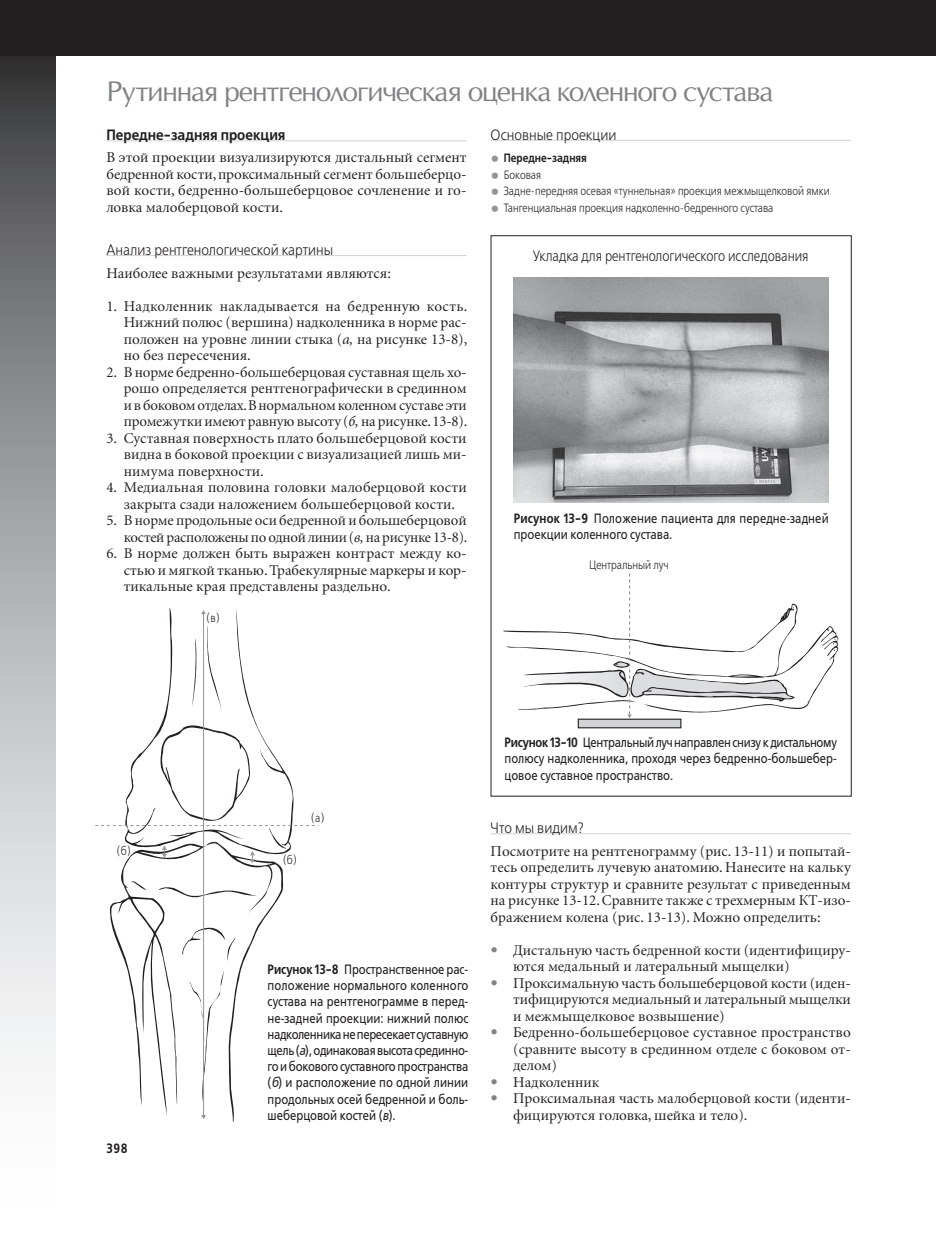
<style>
.page{position:relative;width:936px;height:1234px;background:#fff}
.page>*{position:absolute;margin:0;border:0;box-sizing:border-box;transform-origin:0 0}
.t1{font:27px "Opium New";letter-spacing:-.045em;color:#808285}
.t2{font:15px/16.5px "Minion Cyr";color:#231f20;text-align:justify}
.t3{font:15px/16.5px "Minion Cyr";letter-spacing:-.02em;color:#231f20;text-align:right}
.t4{font:15px "Free Set Light C";color:#231f20;scale:.9 1}
.t5{font:15px "Free Set Light C";color:#231f20;scale:.84 1}
.t6{font:15px "Free Set Demi C";color:#231f20;scale:.9 1}
.t7{font:13.5px/16.2px "Free Set C";color:#231f20;text-align:justify;scale:.84 1}
.t8{font:700 13.5px "Free Set C";color:#231f20;scale:.84 1}
.t9{font:12px "Free Set Light C";color:#231f20;scale:.84 1}
.t10{font:12px "Free Set Demi C";color:#231f20;scale:.84 1}
.s1{font-style:italic}
.s2{font-family:"Free Set C";font-size:18px;color:#939598}
.s3{font-weight:700}
.s4{font-family:"Free Set C";color:#808285}
</style>
<div class="page">
<svg style="left:0;top:0;width:55px;height:1060px;background:#a3a4a6"></svg>
<div style="left:1px;top:0;width:934px;height:55px;background:#231f20"></div>
<hr style="left:106px;top:140px;width:360px;height:1px;background:#d1d2d4">
<hr style="left:106px;top:255px;width:360px;height:1px;background:#d1d2d4">
<hr style="left:490px;top:833px;width:360px;height:1px;background:#d1d2d4">
<hr style="left:490px;top:140px;width:360px;height:1px;background:#d1d2d4">
<svg style="left:110px;top:868px;width:174px;height:253px"></svg>
<svg style="left:131px;top:879px;width:126px;height:222px"></svg>
<hr style="left:203px;top:613px;width:1px;height:502px;background:#939598">
<svg style="left:201px;top:1114px;width:5px;height:4px"></svg>
<svg style="left:95px;top:608px;width:223px;height:260px"></svg>
<img style="left:513px;top:278px;width:315px;height:225px">
<div style="left:577px;top:718px;width:104px;height:10px;background:#d1d2d4;border:1px solid #231f20"></div>
<svg style="left:503px;top:573px;width:335px;height:145px"></svg>
<h1 class="t1" style="left:106px;top:74px;width:668px">Рутинная рентгенологическая оценка коленного сустава</h1>
<p class="t6" style="left:106px;top:127px;width:201px">Передне-задняя проекция</p>
<p class="t2" style="left:106px;top:149px;width:362px">В этой проекции визуализируются дистальный сегмент бедренной кости, проксимальный сегмент большеберцо‑ вой кости, бедренно‑большеберцовое сочленение и го‑ ловка малоберцовой кости.</p>
<p class="t4" style="left:106px;top:242px;width:253px">Анализ рентгенологической картины</p>
<p class="t2" style="left:106px;top:264px;width:286px">Наиболее важными результатами являются:</p>
<p class="t2" style="left:124px;top:297px;width:345px;text-indent:-17px">1. Надколенник накладывается на бедренную кость.<br>Нижний полюс (вершина) надколенника в норме рас‑ положен на уровне линии стыка (<span class="s1">а,</span> на рисунке 13‑8), но без пересечения.</p>
<p class="t2" style="left:124px;top:363px;width:345px;text-indent:-17px">2. В норме бедренно‑большеберцовая суставная щель хо‑ рошо определяется рентгенографически в срединном ив боковом отделах. Внормальном коленном суставе эти промежутки имеют равную высоту (<span class="s1">б,</span> на рисунке. 13‑8).</p>
<p class="t2" style="left:124px;top:429px;width:344px;text-indent:-17px">3. Суставная поверхность плато большеберцовой кости видна в боковой проекции с визуализацией лишь ми‑ нимума поверхности.</p>
<p class="t2" style="left:106px;top:479px;width:362px;text-align:center">4. Медиальная половина головки малоберцовой кости закрыта сзади наложением большеберцовой кости.</p>
<p class="t3" style="left:106px;top:512px;width:362px">5. В норме продольные оси бедренной и большеберцовой костей расположены по одной линии (<span class="s1">в,</span>на рисунке 13‑8).</p>
<p class="t2" style="left:124px;top:545px;width:344px;text-indent:-17px">6. В норме должен быть выражен контраст между ко‑ стью и мягкой тканью. Трабекулярные маркеры и кор‑ тикальные края представлены раздельно.</p>
<p class="t4" style="left:490px;top:127px;width:141px">Основные проекции</p>
<p class="t10" style="left:490px;top:151px;width:116px"><span class="s2">•</span> Передне-задняя</p>
<p class="t9" style="left:490px;top:168px;width:61px"><span class="s2">•</span> Боковая</p>
<p class="t9" style="left:490px;top:185px;width:405px"><span class="s2">•</span> Задне- передняя осевая «туннельная» проекция межмыщелковой ямки</p>
<p class="t9" style="left:490px;top:201px;width:338px"><span class="s2">•</span> Тангенциальная проекция надколенно‑бедренного сустава</p>
<p class="t5" style="left:533px;top:248px;width:329px">Укладка для рентгенологического исследования</p>
<p class="t7" style="left:513px;top:509px;width:376px"><span class="s3">Рисунок 13‑9</span> Положение пациента для передне-задней проекции коленного сустава.</p>
<p class="t9" style="left:589px;top:558px;width:96px">Центральный луч</p>
<p class="t9" style="left:117px;top:844px;width:19px">(б)</p>
<p class="t8" style="left:106px;top:1140px;width:27px">398</p>
<p class="t9" style="left:206px;top:611px;width:18px">(в)</p>
<p class="t9" style="left:283px;top:853px;width:19px">(б)</p>
<p class="t9" style="left:311px;top:810px;width:18px">(a)</p>
<p class="t7" style="left:267px;top:961px;width:240px"><span class="s3">Рисунок 13‑8</span> Пространственное рас&shy;положение нормального коленного сустава на рентгенограмме в перед&shy;не-задней проекции: нижний полюс надколенника не пересекает суставную щель (<span class="s1">а</span>), одинаковая высота срединно&shy;го и бокового суставного пространства (<span class="s1">б</span>) и расположение по одной линии продольных осей бедренной и боль&shy;шеберцовой костей (<span class="s1">в</span>).</p>
<p class="t7" style="left:504px;top:734px;width:397px"><span class="s3">Рисунок 13‑10</span> Центральный луч направлен снизу кдистальному полюсу надколенника, проходя через бедренно‑большебер&shy;цовое суставное пространство.</p>
<p class="t4" style="left:490px;top:820px;width:105px">Что мы видим?</p>
<p class="t2" style="left:490px;top:842px;width:362px">Посмотрите на рентгенограмму (рис. 13‑11) и попытай‑ тесь определить лучевую анатомию. Нанесите на кальку контуры структур и сравните результат с приведенным на рисунке 13‑12. Сравните также с трехмерным КТ‑изо‑ бражением колена (рис. 13‑13). Можно определить:</p>
<p class="t2" style="left:513px;top:941px;width:339px;text-indent:-22px"><span class="s4">•</span> Дистальную часть бедренной кости (идентифициру‑ ются медальный и латеральный мыщелки)</p>
<p class="t2" style="left:513px;top:974px;width:339px;text-indent:-22px"><span class="s4">•</span> Проксимальную часть большеберцовой кости (иден‑ тифицируются медиальный и латеральный мыщелки и межмыщелковое возвышение)</p>
<p class="t2" style="left:513px;top:1023px;width:339px;text-indent:-22px"><span class="s4">•</span> Бедренно‑большеберцовое суставное пространство (сравните высоту в срединном отделе с боковом от‑ делом)</p>
<p class="t2" style="left:490px;top:1073px;width:110px"><span class="s4">•</span> Надколенник</p>
<p class="t2" style="left:513px;top:1089px;width:339px;text-indent:-22px"><span class="s4">•</span> Проксимальная часть малоберцовой кости (иденти‑ фицируются головка, шейка и тело).</p>
</div>
